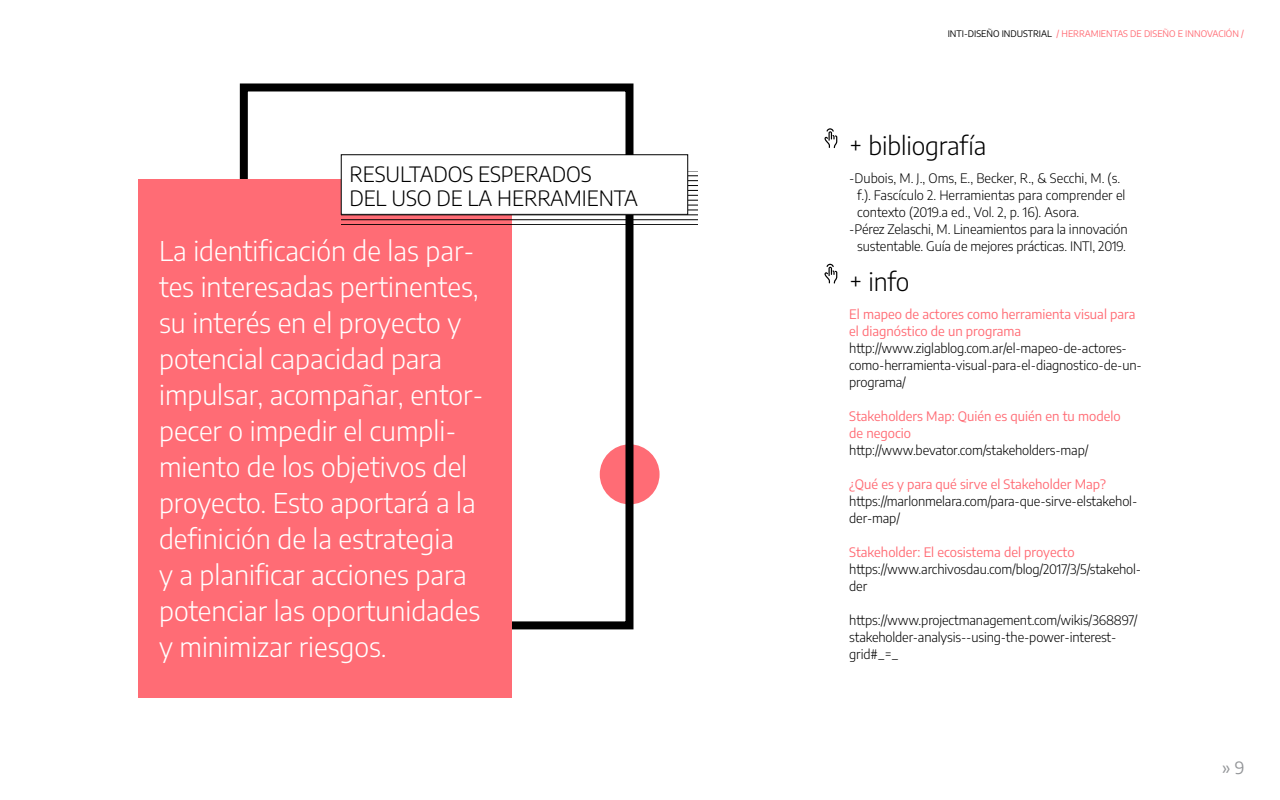
<style>
.page{position:relative;width:1280px;height:800px;background:#fff}
.page>*{position:absolute;margin:0;border:0;box-sizing:border-box;transform-origin:0 0}
.t1{font:300 27px/36px "Encode Sans";color:#fff}
.t2{font:300 25px "Encode Sans";letter-spacing:-.005em;color:#000}
.t3{font:300 21px/24px "Encode Sans";letter-spacing:-.005em;color:#000}
.t4{font:17px "Encode Sans";color:#939598}
.t5{font:300 13px/17px "Encode Sans";letter-spacing:-.01em;color:#000}
.t6{font:13px/17px "Encode Sans";color:#ff6c75}
.t7{font:9px "Encode Sans";color:#ff6c75}
.s1{color:#000}
</style>
<div class="page">
<div style="left:240px;top:83px;width:394px;height:546px;border:8px solid #000"></div>
<div style="left:138px;top:179px;width:374px;height:518px;background:#ff6c75"></div>
<hr style="left:341px;top:254px;width:356px;height:1px;background:#000">
<hr style="left:341px;top:249px;width:356px;height:1px;background:#000">
<hr style="left:341px;top:244px;width:356px;height:1px;background:#000">
<hr style="left:341px;top:239px;width:356px;height:1px;background:#000">
<hr style="left:341px;top:234px;width:356px;height:1px;background:#000">
<hr style="left:341px;top:229px;width:356px;height:1px;background:#000">
<hr style="left:341px;top:224px;width:356px;height:1px;background:#000">
<hr style="left:341px;top:219px;width:356px;height:1px;background:#000">
<hr style="left:341px;top:215px;width:356px;height:1px;background:#000">
<hr style="left:341px;top:210px;width:356px;height:1px;background:#000">
<hr style="left:341px;top:205px;width:356px;height:1px;background:#000">
<hr style="left:341px;top:200px;width:356px;height:1px;background:#000">
<hr style="left:341px;top:195px;width:356px;height:1px;background:#000">
<hr style="left:341px;top:190px;width:356px;height:1px;background:#000">
<hr style="left:341px;top:185px;width:356px;height:1px;background:#000">
<hr style="left:341px;top:180px;width:356px;height:1px;background:#000">
<hr style="left:341px;top:176px;width:356px;height:1px;background:#000">
<hr style="left:341px;top:171px;width:356px;height:1px;background:#000">
<div style="left:341px;top:155px;width:347px;height:59px;background:#fff"></div>
<div style="left:341px;top:154px;width:347px;height:61px;border:1px solid #000"></div>
<svg style="left:600px;top:444px;width:60px;height:60px;background:#d35b62"></svg>
<svg style="left:824px;top:128px;width:13px;height:20px"></svg>
<svg style="left:824px;top:264px;width:13px;height:20px"></svg>
<h3 class="t3" style="left:349px;top:161px;width:290px">RESULTADOS ESPERADOS<br>DEL USO DE LA HERRAMIENTA</h3>
<p class="t1" style="left:159px;top:231px;width:326px">La identificación de las par&shy;tes interesadas pertinentes, su interés en el proyecto y potencial capacidad para impulsar, acompañar, entor&shy;pecer o impedir el cumpli&shy;miento de los objetivos del proyecto. Esto aportará a la definición de la estrategia<br>y a planificar acciones para potenciar las oportunidades y minimizar riesgos.</p>
<p class="t7" style="left:948px;top:27px;width:298px"><span class="s1">INTI-DISEÑO INDUSTRIAL</span> / HERRAMIENTAS DE DISEÑO E INNOVACIÓN /</p>
<h2 class="t2" style="left:849px;top:129px;width:139px">+ bibliografía</h2>
<p class="t5" style="left:849px;top:170px;width:273px">-Dubois, M. J., Oms, E., Becker, R., &amp; Secchi, M. (s.</p>
<p class="t5" style="left:857px;top:187px;width:270px">f.). Fascículo 2. Herramientas para comprender el</p>
<p class="t5" style="left:857px;top:204px;width:224px">contexto (2019.a ed., Vol. 2, p. 16). Asora.</p>
<p class="t5" style="left:849px;top:221px;width:280px">-Pérez Zelaschi, M. Lineamientos para la innovación</p>
<p class="t5" style="left:857px;top:238px;width:270px">sustentable. Guía de mejores prácticas. INTI, 2019.</p>
<h2 class="t2" style="left:849px;top:264px;width:62px">+ info</h2>
<p class="t6" style="left:849px;top:305px;width:288px">El mapeo de actores como herramienta visual para el diagnóstico de un programa</p>
<p class="t5" style="left:849px;top:339px;width:294px">http://www.ziglablog.com.ar/el-mapeo-de-actores&shy;como-herramienta-visual-para-el-diagnostico-de-un&shy;programa/</p>
<p class="t6" style="left:849px;top:407px;width:273px">Stakeholders Map: Quién es quién en tu modelo de negocio</p>
<p class="t5" style="left:849px;top:441px;width:241px">http://www.bevator.com/stakeholders-map/</p>
<p class="t6" style="left:849px;top:475px;width:258px">¿Qué es y para qué sirve el Stakeholder Map?</p>
<p class="t5" style="left:849px;top:492px;width:290px">https://marlonmelara.com/para-que-sirve-elstakehol&shy;der-map/</p>
<p class="t6" style="left:849px;top:543px;width:227px">Stakeholder: El ecosistema del proyecto</p>
<p class="t5" style="left:849px;top:560px;width:293px">https://www.archivosdau.com/blog/2017/3/5/stakehol&shy;der</p>
<p class="t5" style="left:849px;top:611px;width:290px">https://www.projectmanagement.com/wikis/368897/ stakeholder-analysis--using-the-power-interest&shy;grid#_=_</p>
<h3 class="t4" style="left:1222px;top:756px;width:24px">» 9</h3>
</div>
